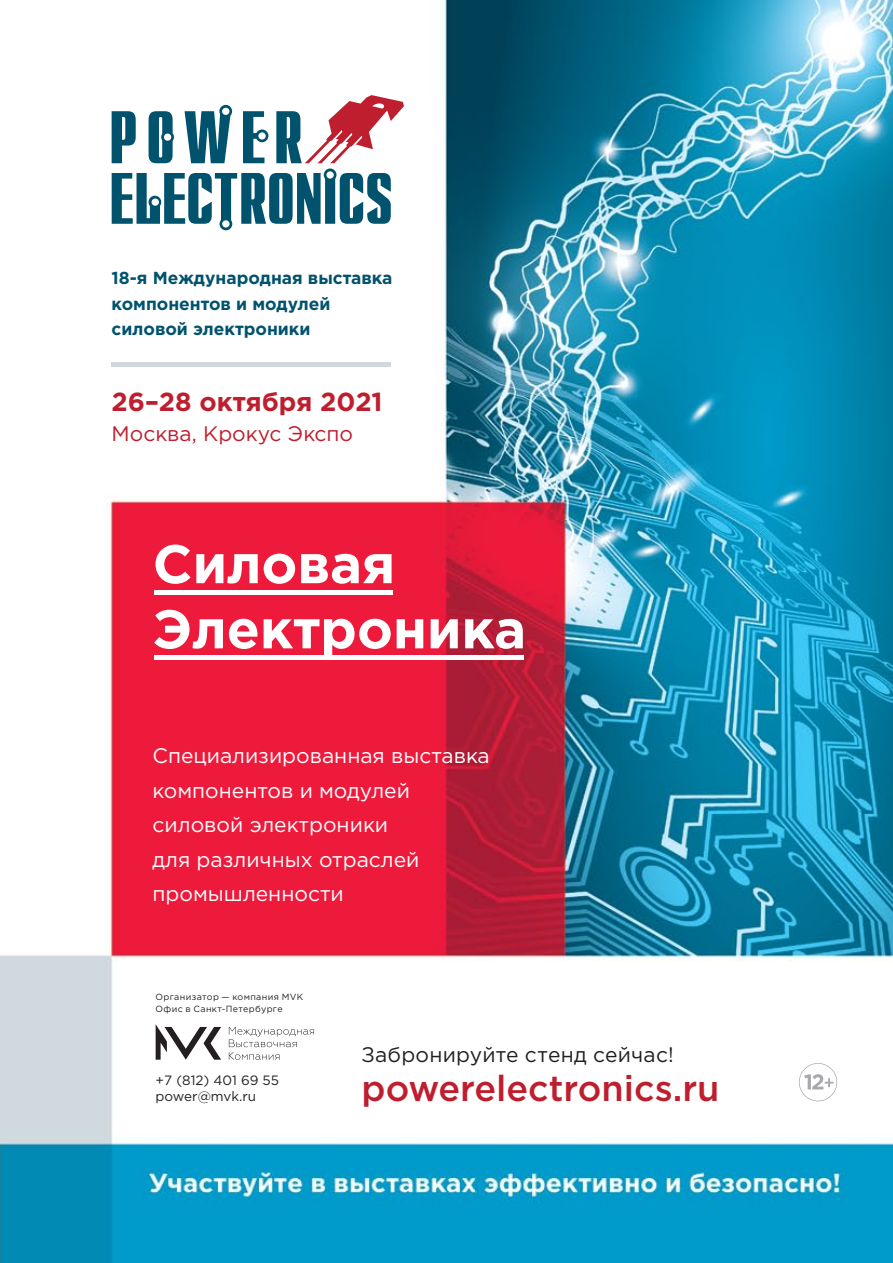
<style>
.page{position:relative;width:893px;height:1263px;background:#fff}
.page>*{position:absolute;margin:0;border:0;box-sizing:border-box;transform-origin:0 0}
.t1{font:700 54.3px/65.1px "Gotham Pro";color:#fff}
.t2{font:500 36px "Gotham Pro";color:#be1e2d}
.t3{font:700 26.1px "Gotham Pro";color:#be1e2d}
.t4{font:21px/34.5px "Gotham Pro";color:#fff}
.t5{font:21px "Gotham Pro";letter-spacing:.01em;color:#231f20}
.t6{font:21px "Gotham Pro";color:#be1e2d}
.t7{font:700 17.4px/25.5px "Gotham Pro";color:#00526d}
.t8{font:13.5px/16.2px "Gotham Pro";color:#231f20}
.t9{font:8.85px/12.3px "Gotham Pro";letter-spacing:.04em;color:#231f20}
</style>
<div class="page">
<img style="left:0;top:0;width:893px;height:1263px">
<svg style="left:799px;top:1063px;width:38px;height:38px"></svg>
<div style="left:112px;top:362px;width:279px;height:5px;background:#ced8de"></div>
<svg style="left:112px;top:95px;width:292px;height:135px"></svg>
<hr style="left:154px;top:591px;width:239px;height:4px;background:#fff">
<hr style="left:154px;top:656px;width:369px;height:4px;background:#fff">
<svg style="left:229px;top:1027px;width:85px;height:33px"></svg>
<svg style="left:156px;top:1024px;width:65px;height:36px"></svg>
<p class="t7" style="left:112px;top:265px;width:282px">18-я Международная выставка компонентов и модулей силовой электроники</p>
<p class="t3" style="left:112px;top:387px;width:272px">26–28 октября 2021</p>
<p class="t6" style="left:112px;top:422px;width:243px">Москва, Крокус Экспо</p>
<h1 class="t1" style="left:153px;top:530px;width:375px">Силовая<br>Электроника</h1>
<p class="t4" style="left:153px;top:738px;width:339px">Специализированная выставка компонентов и модулей силовой электроники<br>для различных отраслей промышленности</p>
<p class="t9" style="left:156px;top:990px;width:149px">Организатор — компания MVK<br>Офис в Санкт-Петербурге</p>
<p class="t8" style="left:156px;top:1072px;width:125px">+7 (812) 401 69 55 power@mvk.ru</p>
<p class="t5" style="left:362px;top:1043px;width:314px">Забронируйте стенд сейчас!</p>
<h2 class="t2" style="left:362px;top:1067px;width:359px">powerelectronics.ru</h2>
</div>
